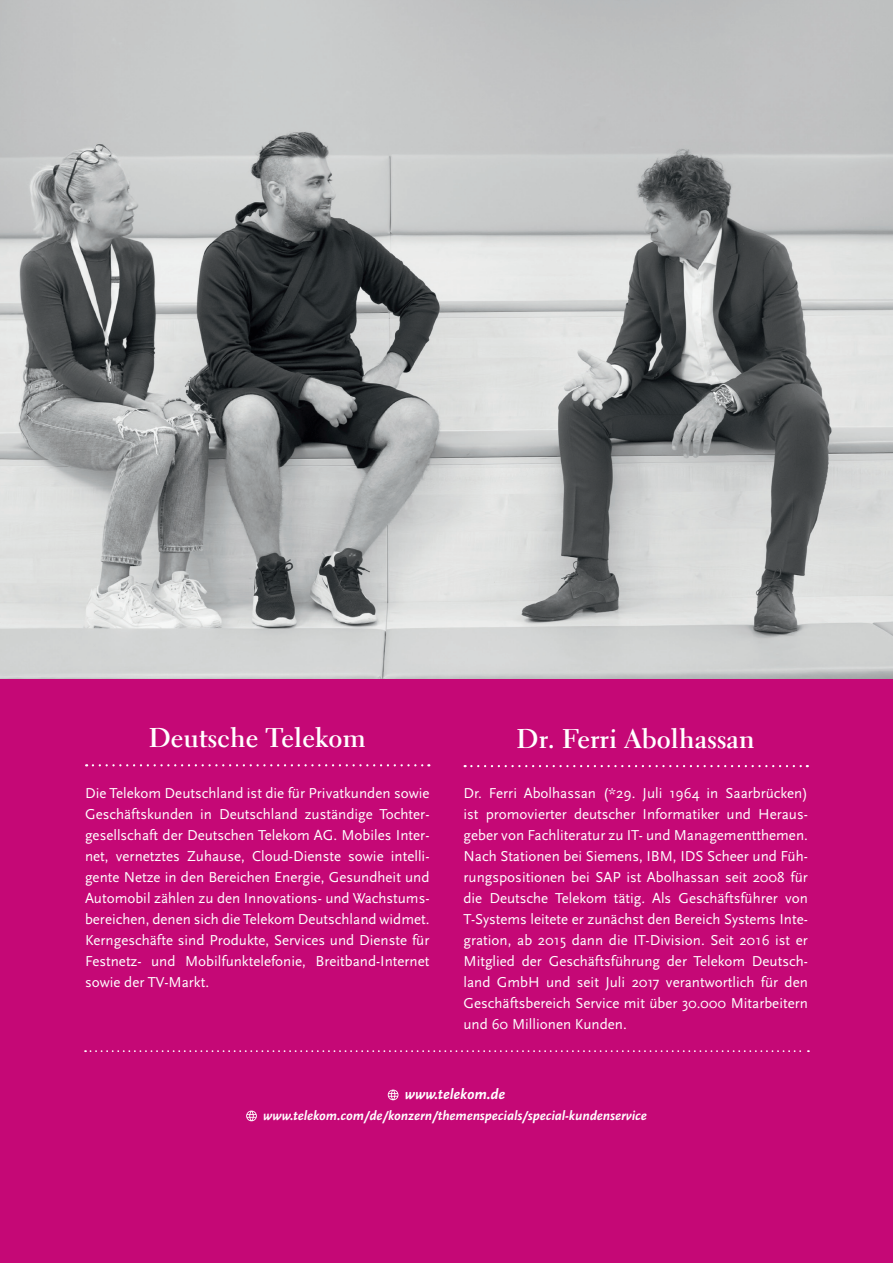
<style>
.page{position:relative;width:893px;height:1263px;background:#fff}
.page>*{position:absolute;margin:0;border:0;box-sizing:border-box;transform-origin:0 0}
.Infokasten___Übersch{font:700 27px "Electra LT Std";letter-spacing:.005em;color:#fff}
.Story___Fließtext{font:15px/21px "Scala Sans Pro";color:#fff;text-align:justify}
.Story___Fließtext-2{font:italic 700 15px "Scala Sans Pro";color:#fff}
.Story___Fließtext-3{font:italic 700 13.5px "Scala Sans Pro";color:#fff}
</style>
<div class="page">
<img style="left:0;top:0;width:893px;height:679px">
<div style="left:0;top:679px;width:893px;height:584px;background:#c50876"></div>
<svg style="left:465px;top:765px;width:343px;height:2px"></svg>
<svg style="left:93px;top:764px;width:336px;height:2px"></svg>
<svg style="left:388px;top:1089px;width:10px;height:11px"></svg>
<svg style="left:246px;top:1110px;width:11px;height:11px"></svg>
<svg style="left:85px;top:1050px;width:724px;height:2px"></svg>
<p class="Infokasten___Übersch" style="left:149px;top:721px;width:219px">Deutsche Telekom</p>
<p class="Infokasten___Übersch" style="left:517px;top:722px;width:240px">Dr. Ferri Abolhassan</p>
<p class="Story___Fließtext" style="left:85px;top:783px;width:346px">Die Telekom Deutschland ist die für Privatkunden sowie Geschäftskunden in Deutschland zuständige Tochter&shy;gesellschaft der Deutschen Telekom AG. Mobiles Inter&shy;net, vernetztes Zuhause, Cloud-Dienste sowie intelli&shy;gente Netze in den Bereichen Energie, Gesundheit und Automobil zählen zu den Innovations- und Wachstums&shy;bereichen, denen sich die Telekom Deutschland widmet.<br>Kerngeschäfte sind Produkte, Services und Dienste für Festnetz- und Mobilfunktelefonie, Breitband-Internet sowie der TV-Markt.</p>
<p class="Story___Fließtext" style="left:463px;top:783px;width:346px">Dr. Ferri Abolhassan (*29. Juli 1964 in Saarbrücken) ist promovierter deutscher Informatiker und Heraus&shy;geber von Fachliteratur zu IT- und Managementthemen.<br>Nach Stationen bei Siemens, IBM, IDS Scheer und Füh&shy;rungspositionen bei SAP ist Abolhassan seit 2008 für die Deutsche Telekom tätig. Als Geschäftsführer von T-Systems leitete er zunächst den Bereich Systems Inte&shy;gration, ab 2015 dann die IT-Division. Seit 2016 ist er Mitglied der Geschäftsführung der Telekom Deutsch&shy;land GmbH und seit Juli 2017 verantwortlich für den Geschäftsbereich Service mit über 30.000 Mitarbeitern und 60 Millionen Kunden.</p>
<p class="Story___Fließtext-2" style="left:405px;top:1085px;width:102px">www.telekom.de</p>
<p class="Story___Fließtext-3" style="left:263px;top:1108px;width:385px">www.telekom.com/de/konzern/themenspecials/special-kundenservice</p>
</div>
